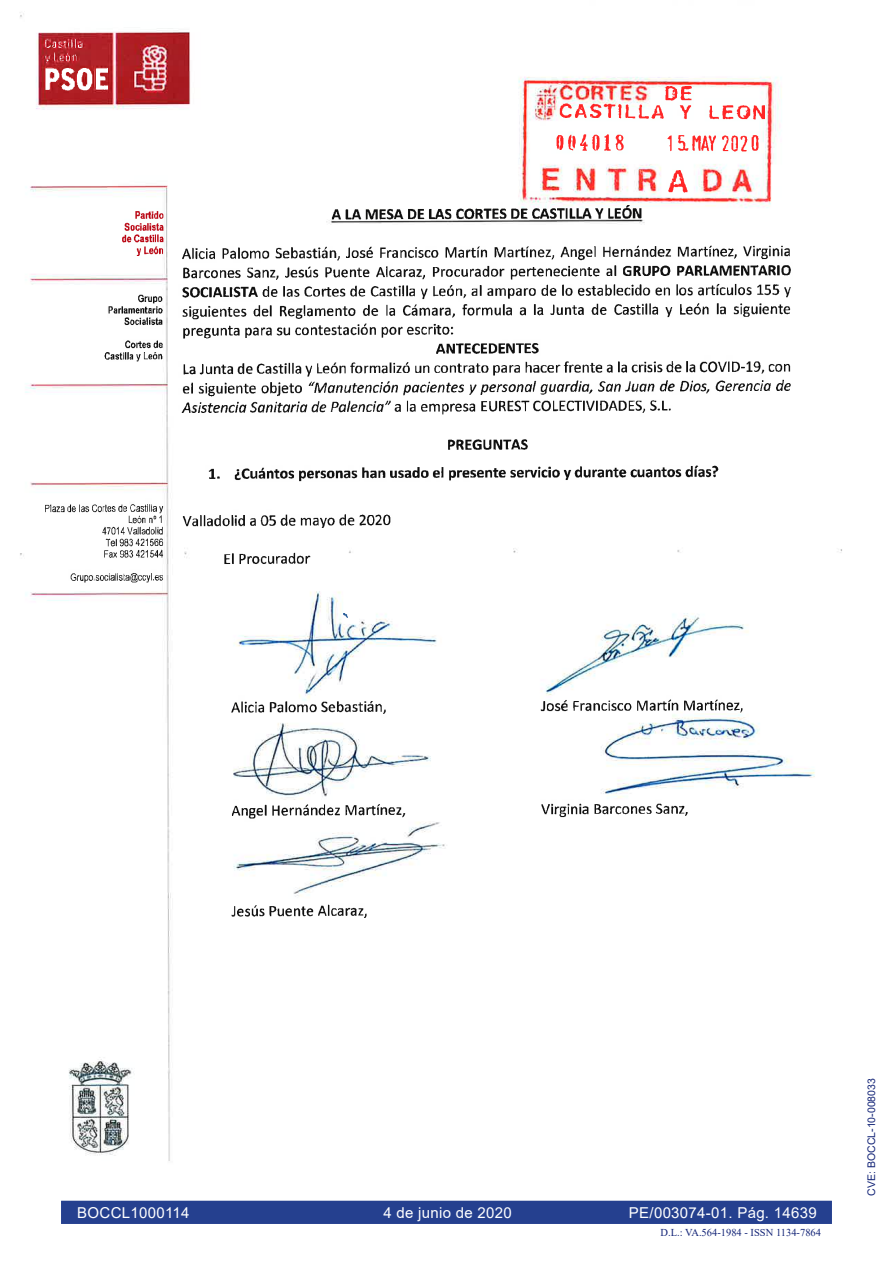
<style>
.page{position:relative;width:893px;height:1263px;background:#fff}
.page>*{position:absolute;margin:0;border:0;box-sizing:border-box;transform-origin:0 0}
.E_CVE{font:15px "Arial";letter-spacing:.02em;color:#fff}
.t1{font:10.5px "Times New Roman";color:#132477}
.t2{font:10.5px "Arial";color:#132477}
</style>
<div class="page">
<div style="left:60px;top:1200px;width:773px;height:25px;background:#25408f"></div>
<div style="left:60px;top:1199px;width:773px;height:26px;border:2px solid #fff"></div>
<img style="left:20px;top:12px;width:822px;height:1188px">
<img style="left:45px;top:38px;width:63px;height:52px">
<img style="left:540px;top:86px;width:225px;height:107px">
<img style="left:45px;top:205px;width:747px;height:712px">
<img style="left:122px;top:211px;width:43px;height:45px">
<svg style="left:343px;top:613px;width:6px;height:6px"></svg>
<p class="E_CVE" style="left:77px;top:1202px;width:114px">BOCCL1000114</p>
<p class="E_CVE" style="left:383px;top:1202px;width:130px">4 de junio de 2020</p>
<p class="E_CVE" style="left:629px;top:1202px;width:189px">PE/003074-01. Pág. 14639</p>
<p class="t1" style="left:661px;top:1225px;width:162px">D.L.: VA.564-1984 - ISSN 1134-7864</p>
<p class="t2" style="left:864px;top:1195px;width:119px;rotate:-90deg">CVE: BOCCL-10-008033</p>
</div>
